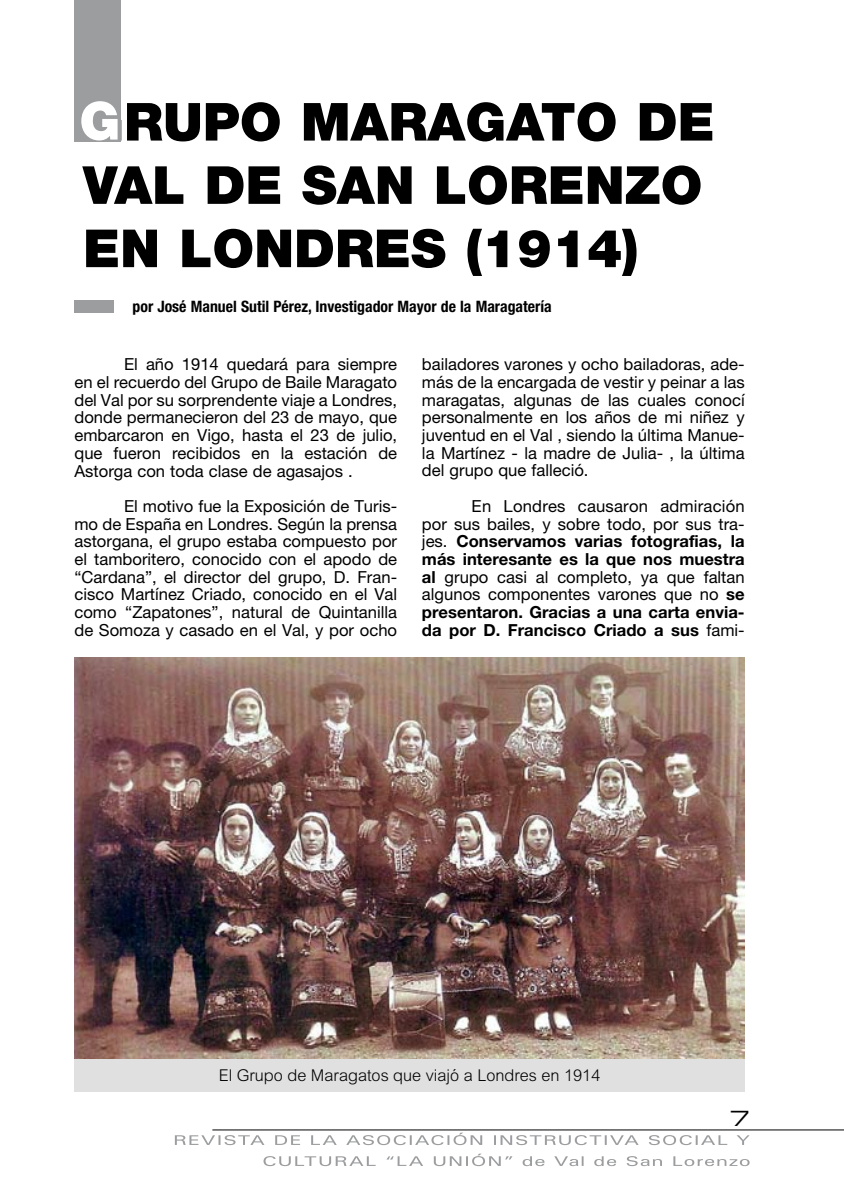
<style>
.page{position:relative;width:844px;height:1191px;background:#fff}
.page>*{position:absolute;margin:0;border:0;box-sizing:border-box;transform-origin:0 0}
.t1{font:900 52.5px/63.2px "Helvetica Neue";color:#000}
.t2{font:21px "Eurostile Extended Two";color:#000}
.t3{font:17.5px "Arial";color:#000}
.t4{font:16.62px/17.7px "Helvetica Neue";color:#000;text-align:justify}
.t5{font:700 condensed 15.75px "Helvetica Neue";color:#000}
.s1{color:#fff}
.s2{font-weight:700}
</style>
<div class="page">
<svg style="left:175px;top:1132px;width:574px;height:13px"></svg>
<svg style="left:263px;top:1153px;width:486px;height:13px"></svg>
<hr style="left:212px;top:1129px;width:631px;height:1px;background:#000">
<div style="left:74px;top:0;width:47px;height:141px;background:#9c9d9f"></div>
<div style="left:74px;top:300px;width:40px;height:12px;background:#9c9d9f"></div>
<img style="left:74px;top:657px;width:670px;height:401px">
<div style="left:74px;top:1059px;width:670px;height:32px;background:#e0e0e0"></div>
<h1 class="t1" style="left:79px;top:90px;width:636px"><span class="s1">G</span>RUPO MARAGATO DE<br>VAL DE SAN LORENZO<br>EN LONDRES (1914)</h1>
<p class="t5" style="left:132px;top:297px;width:420px">por José Manuel Sutil Pérez, Investigador Mayor de la Maragatería</p>
<p class="t4" style="left:74px;top:355px;width:324px;text-indent:50px">El año 1914 quedará para siempre en el recuerdo del Grupo de Baile Maragato del Val por su sorprendente viaje a Londres, donde permanecieron del 23 de mayo, que embarcaron en Vigo, hasta el 23 de julio, que fueron recibidos en la estación de Astorga con toda clase de agasajos .</p>
<p class="t4" style="left:74px;top:497px;width:324px;text-indent:50px">El motivo fue la Exposición de Turis&shy;mo de España en Londres. Según la prensa astorgana, el grupo estaba compuesto por el tamboritero, conocido con el apodo de “Cardana”, el director del grupo, D. Fran&shy;cisco Martínez Criado, conocido en el Val como “Zapatones”, natural de Quintanilla de Somoza y casado en el Val, y por ocho</p>
<p class="t4" style="left:422px;top:355px;width:324px">bailadores varones y ocho bailadoras, ade&shy;más de la encargada de vestir y peinar a las maragatas, algunas de las cuales conocí personalmente en los años de mi niñez y juventud en el Val , siendo la última Manue&shy;la Martínez - la madre de Julia- , la última del grupo que falleció.</p>
<p class="t4" style="left:422px;top:497px;width:324px;text-indent:50px">En Londres causaron admiración por sus bailes, y sobre todo, por sus tra&shy;jes. <span class="s2">Conservamos varias fotografias, la más interesante es la que nos muestra al</span> grupo casi al completo, ya que faltan algunos componentes varones que no <span class="s2">se presentaron. Gracias a una carta envia&shy;da por D. Francisco Criado a sus</span> fami-</p>
<p class="t3" style="left:219px;top:1063px;width:383px">El Grupo de Maragatos que viajó a Londres en 1914</p>
<p class="t2" style="left:729px;top:1103px;width:22px">7</p>
</div>
